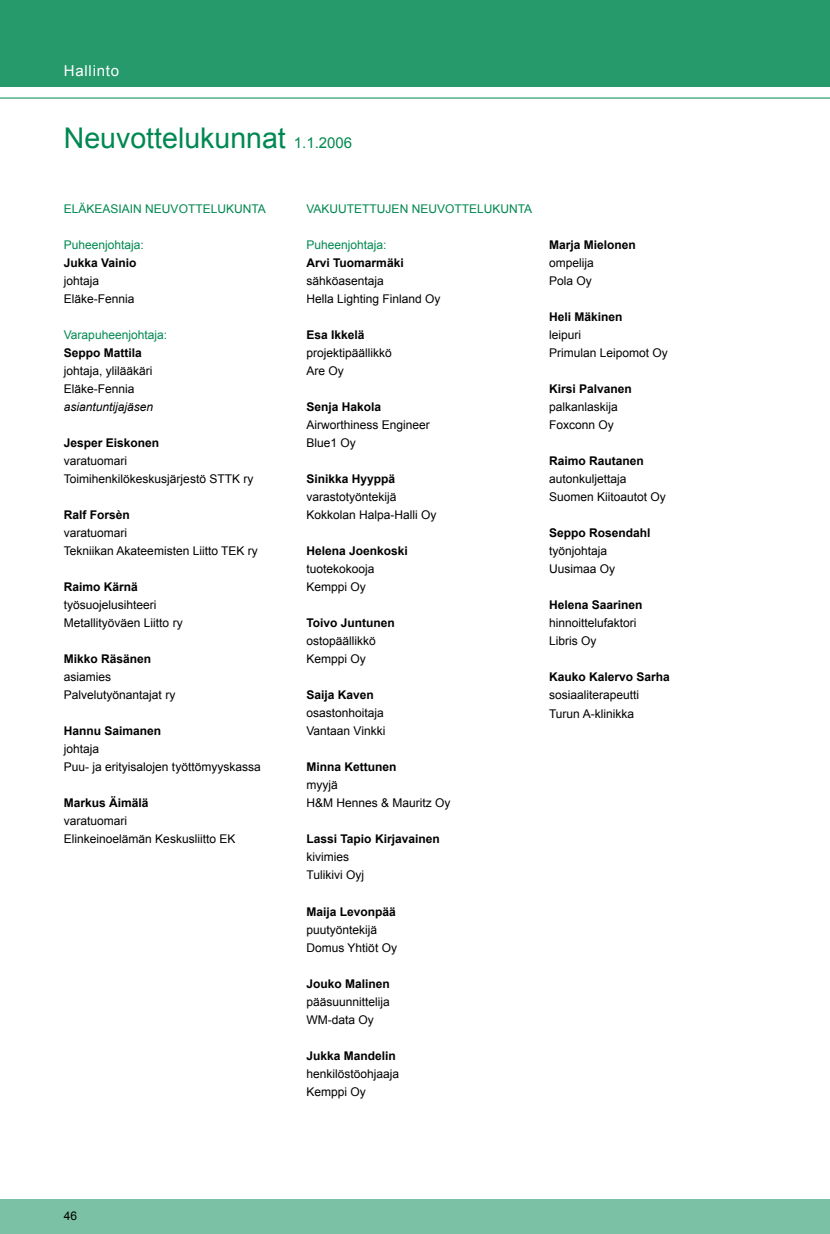
<style>
.page{position:relative;width:830px;height:1234px;background:#fff}
.page>*{position:absolute;margin:0;border:0;box-sizing:border-box;transform-origin:0 0}
.t1{font:28.5px "Arial";color:#008851}
.t2{font:15px "Arial";letter-spacing:.05em;color:#fff}
.t3{font:12px/18px "Arial";color:#000}
.t4{font:700 12px "Arial";color:#000}
.t5{font:12px "Arial";color:#008851}
.t6{font:italic 12px "Arial";color:#000}
.s1{font-size:15px}
</style>
<div class="page">
<div style="left:0;top:1199px;width:829px;height:34px;background:#7ac1a5"></div>
<div style="left:0;top:0;width:829px;height:87px;background:#269a6b"></div>
<hr style="left:0;top:98px;width:829px;height:1px;background:#008851">
<hr style="left:829px;top:1199px;width:1px;height:34px;background:#7ac1a5">
<hr style="left:829px;top:0;width:1px;height:87px;background:#269a6b">
<p class="t2" style="left:64px;top:63px;width:57px">Hallinto</p>
<h1 class="t1" style="left:64px;top:122px;width:290px">Neuvottelukunnat <span class="s1">1.1.2006</span></h1>
<p class="t5" style="left:64px;top:202px;width:203px">ELÄKEASIAIN NEUVOTTELUKUNTA</p>
<p class="t5" style="left:64px;top:238px;width:82px">Puheenjohtaja:</p>
<p class="t4" style="left:64px;top:256px;width:74px">Jukka Vainio</p>
<p class="t3" style="left:64px;top:272px;width:72px">johtaja<br>Eläke-Fennia</p>
<p class="t5" style="left:64px;top:328px;width:105px">Varapuheenjohtaja:</p>
<p class="t4" style="left:64px;top:346px;width:80px">Seppo Mattila</p>
<p class="t3" style="left:64px;top:362px;width:90px">johtaja, ylilääkäri<br>Eläke-Fennia</p>
<p class="t6" style="left:64px;top:400px;width:91px">asiantuntijajäsen</p>
<p class="t4" style="left:64px;top:436px;width:97px">Jesper Eiskonen</p>
<p class="t3" style="left:64px;top:452px;width:191px">varatuomari<br>Toimihenkilökeskusjärjestö STTK ry</p>
<p class="t4" style="left:64px;top:508px;width:68px">Ralf Forsèn</p>
<p class="t3" style="left:64px;top:524px;width:195px">varatuomari<br>Tekniikan Akateemisten Liitto TEK ry</p>
<p class="t4" style="left:64px;top:580px;width:76px">Raimo Kärnä</p>
<p class="t3" style="left:64px;top:596px;width:120px">työsuojelusihteeri<br>Metallityöväen Liitto ry</p>
<p class="t4" style="left:64px;top:652px;width:89px">Mikko Räsänen</p>
<p class="t3" style="left:64px;top:668px;width:113px">asiamies<br>Palvelutyönantajat ry</p>
<p class="t4" style="left:64px;top:724px;width:99px">Hannu Saimanen</p>
<p class="t3" style="left:64px;top:740px;width:198px">johtaja<br>Puu- ja erityisalojen työttömyyskassa</p>
<p class="t4" style="left:64px;top:796px;width:86px">Markus Äimälä</p>
<p class="t3" style="left:64px;top:812px;width:173px">varatuomari<br>Elinkeinoelämän Keskusliitto EK</p>
<p class="t5" style="left:306px;top:202px;width:227px">VAKUUTETTUJEN NEUVOTTELUKUNTA</p>
<p class="t5" style="left:306px;top:238px;width:82px">Puheenjohtaja:</p>
<p class="t4" style="left:306px;top:256px;width:99px">Arvi Tuomarmäki</p>
<p class="t3" style="left:306px;top:272px;width:136px">sähköasentaja<br>Hella Lighting Finland Oy</p>
<p class="t4" style="left:306px;top:328px;width:60px">Esa Ikkelä</p>
<p class="t3" style="left:306px;top:344px;width:87px">projektipäällikkö<br>Are Oy</p>
<p class="t4" style="left:306px;top:400px;width:76px">Senja Hakola</p>
<p class="t3" style="left:306px;top:416px;width:125px">Airworthiness Engineer<br>Blue1 Oy</p>
<p class="t4" style="left:306px;top:472px;width:90px">Sinikka Hyyppä</p>
<p class="t3" style="left:306px;top:488px;width:132px">varastotyöntekijä<br>Kokkolan Halpa-Halli Oy</p>
<p class="t4" style="left:306px;top:544px;width:103px">Helena Joenkoski</p>
<p class="t3" style="left:306px;top:560px;width:70px">tuotekokooja<br>Kemppi Oy</p>
<p class="t4" style="left:306px;top:616px;width:90px">Toivo Juntunen</p>
<p class="t3" style="left:306px;top:632px;width:71px">ostopäällikkö<br>Kemppi Oy</p>
<p class="t4" style="left:306px;top:688px;width:69px">Saija Kaven</p>
<p class="t3" style="left:306px;top:704px;width:80px">osastonhoitaja<br>Vantaan Vinkki</p>
<p class="t4" style="left:306px;top:760px;width:92px">Minna Kettunen</p>
<p class="t3" style="left:306px;top:776px;width:146px">myyjä<br>H&amp;M Hennes &amp; Mauritz Oy</p>
<p class="t4" style="left:306px;top:832px;width:135px">Lassi Tapio Kirjavainen</p>
<p class="t3" style="left:306px;top:848px;width:59px">kivimies<br>Tulikivi Oyj</p>
<p class="t4" style="left:306px;top:904px;width:91px">Maija Levonpää</p>
<p class="t3" style="left:306px;top:920px;width:92px">puutyöntekijä<br>Domus Yhtiöt Oy</p>
<p class="t4" style="left:306px;top:976px;width:85px">Jouko Malinen</p>
<p class="t3" style="left:306px;top:992px;width:85px">pääsuunnittelija<br>WM-data Oy</p>
<p class="t4" style="left:306px;top:1048px;width:91px">Jukka Mandelin</p>
<p class="t3" style="left:306px;top:1064px;width:94px">henkilöstöohjaaja<br>Kemppi Oy</p>
<p class="t4" style="left:549px;top:238px;width:88px">Marja Mielonen</p>
<p class="t3" style="left:549px;top:254px;width:46px">ompelija<br>Pola Oy</p>
<p class="t4" style="left:549px;top:310px;width:75px">Heli Mäkinen</p>
<p class="t3" style="left:549px;top:326px;width:120px">leipuri<br>Primulan Leipomot Oy</p>
<p class="t4" style="left:549px;top:382px;width:84px">Kirsi Palvanen</p>
<p class="t3" style="left:549px;top:398px;width:70px">palkanlaskija<br>Foxconn Oy</p>
<p class="t4" style="left:549px;top:454px;width:96px">Raimo Rautanen</p>
<p class="t3" style="left:549px;top:470px;width:118px">autonkuljettaja<br>Suomen Kiitoautot Oy</p>
<p class="t4" style="left:549px;top:526px;width:103px">Seppo Rosendahl</p>
<p class="t3" style="left:549px;top:542px;width:68px">työnjohtaja<br>Uusimaa Oy</p>
<p class="t4" style="left:549px;top:598px;width:95px">Helena Saarinen</p>
<p class="t3" style="left:549px;top:614px;width:89px">hinnoittelufaktori<br>Libris Oy</p>
<p class="t4" style="left:549px;top:670px;width:122px">Kauko Kalervo Sarha</p>
<p class="t3" style="left:549px;top:686px;width:92px">sosiaaliterapeutti<br>Turun A-klinikka</p>
<p class="t3" style="left:64px;top:1205px;width:15px">46</p>
</div>
